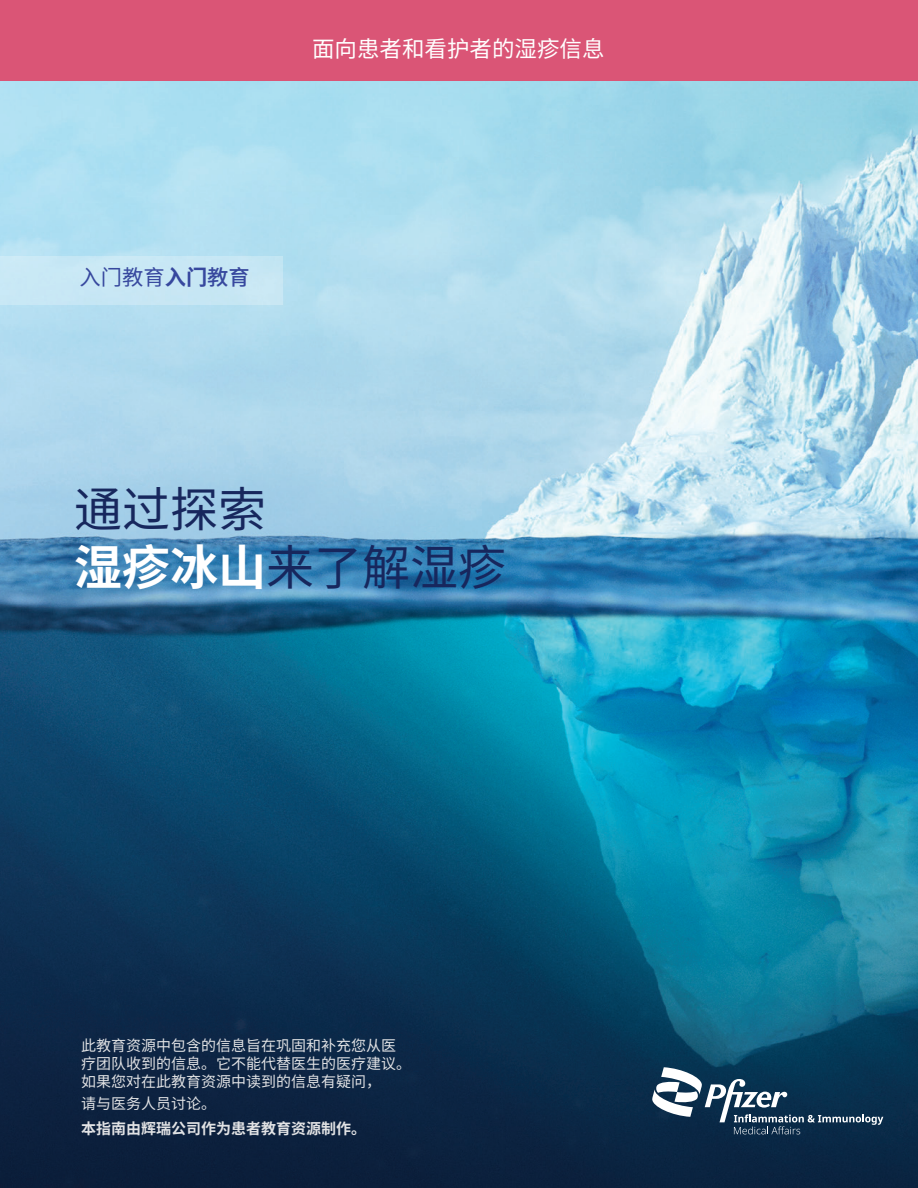
<style>
.page{position:relative;width:918px;height:1188px;background:#fff}
.page>*{position:absolute;margin:0;border:0;box-sizing:border-box;transform-origin:0 0}
.t1{font:48px/57.6px "Noto Sans CJ Ksc";color:#17275d}
.t2{font:22.5px "Noto Sans CJ Ksc";color:#fff}
.t3{font:21.3px "Noto Sans CJ Ksc";color:#37489e}
.t4{font:15px/18px "Noto Sans CJ Ksc";color:#e1e2e4}
.t5{font:700 15px "Noto Sans CJ Ksc";color:#e1e2e4}
.s1{font-weight:700}
.s2{font-weight:500}
.s3{font-weight:700;color:#fff}
</style>
<div class="page">
<img style="left:0;top:81px;width:918px;height:1107px">
<div style="left:0;top:256px;width:282px;height:49px;background:#c8e7f5"></div>
<div style="left:0;top:0;width:918px;height:81px;background:#da5576"></div>
<svg style="left:652px;top:1067px;width:231px;height:67px"></svg>
<h2 class="t2" style="left:312px;top:36px;width:294px">面向患者和看护者的湿疹信息</h2>
<h3 class="t3" style="left:80px;top:266px;width:172px">入门教育<span class="s1">入门</span><span class="s2">教育</span></h3>
<h1 class="t1" style="left:74px;top:482px;width:433px">通过探索<br><span class="s3">湿疹冰山</span>来了解湿疹</h1>
<p class="t4" style="left:81px;top:1037px;width:331px">此教育资源中包含的信息旨在巩固和补充您从医疗团队收到的信息。它不能代替医生的医疗建议。如果您对在此教育资源中读到的信息有疑问，</p>
<p class="t4" style="left:81px;top:1095px;width:136px">请与医务人员讨论。</p>
<p class="t5" style="left:81px;top:1120px;width:286px">本指南由辉瑞公司作为患者教育资源制作。</p>
</div>
